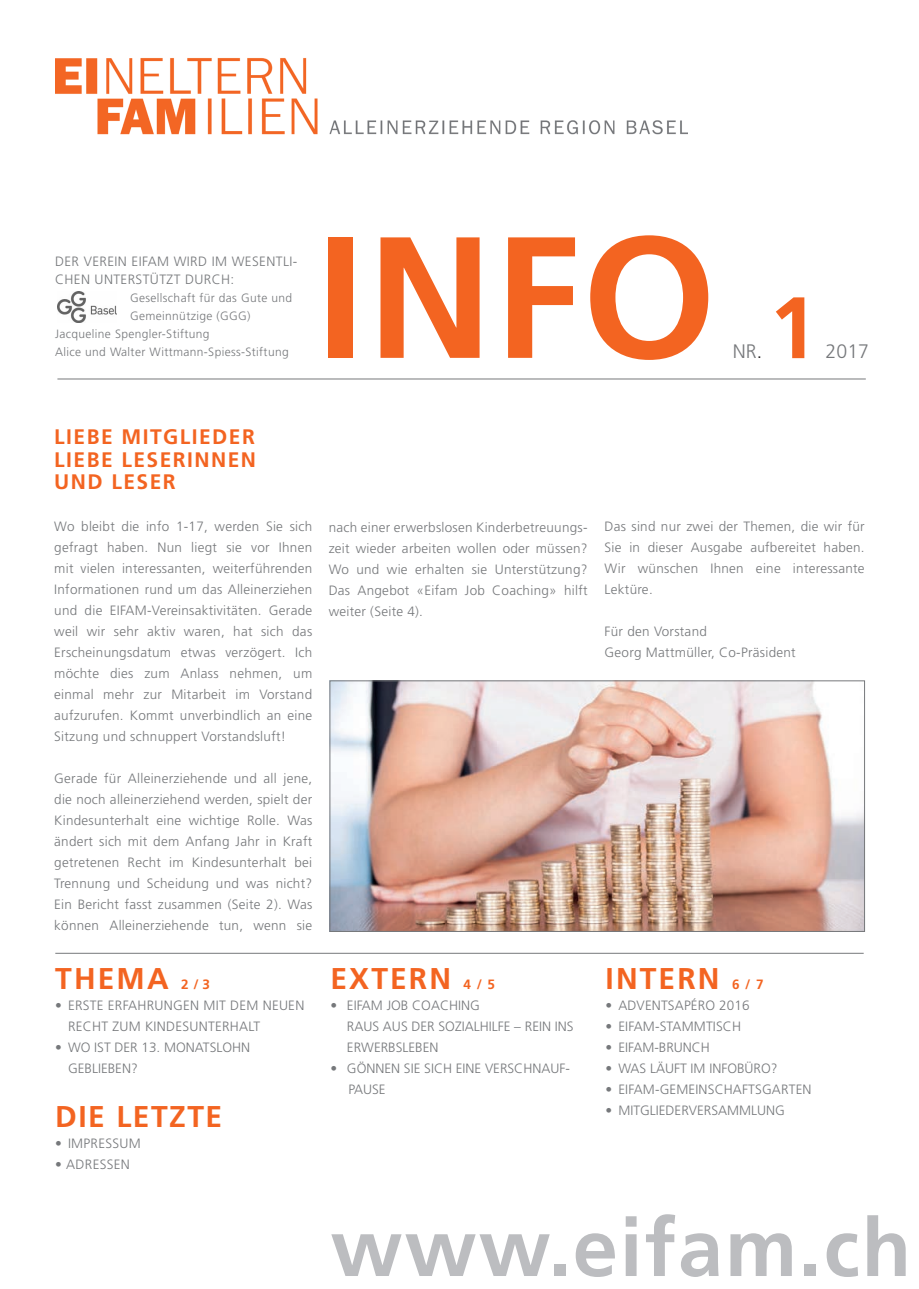
<style>
.page{position:relative;width:919px;height:1289px;background:#fff}
.page>*{position:absolute;margin:0;border:0;box-sizing:border-box;transform-origin:0 0}
.t1{font:700 172.5px "Frutiger";color:#f36421}
.t2{font:700 87px "Frutiger";color:#f36421}
.t3{font:700 81px "Frutiger";letter-spacing:.025em;color:#bcbdc0}
.t4{font:700 30px "Frutiger";letter-spacing:.07em;color:#f36421}
.t5{font:700 30px "Frutiger";letter-spacing:.05em;color:#f36421}
.t6{font:700 21px/22.5px "Frutiger";letter-spacing:.07em;color:#f36421;text-align:justify}
.t7{font:300 19.5px "Frutiger";color:#76787b}
.t8{font:300 13.5px/21px "Frutiger";letter-spacing:.02em;color:#76787b;text-align:justify}
.t9{font:300 13.5px/21px "Frutiger";color:#76787b}
.t10{font:700 13.5px "Frutiger";color:#f36421}
.t11{font:300 12px/18px "Frutiger";letter-spacing:.03em;color:#76787b}
.s1{color:#231f20}
</style>
<div class="page">
<img style="left:55px;top:58px;width:632px;height:77px">
<hr style="left:55px;top:952px;width:808px;height:1px;background:#76787b">
<hr style="left:57px;top:378px;width:808px;height:1px;background:#76787b">
<img style="left:332px;top:682px;width:530px;height:247px">
<div style="left:330px;top:680px;width:534px;height:251px;border:1px solid #76787b"></div>
<img style="left:57px;top:291px;width:60px;height:32px">
<p class="t8" style="left:55px;top:252px;width:244px;line-height:18px;text-indent:29px">Verein eifam wird im wesentli&shy;c hen unterstützt durc h:</p>
<p class="t11" style="left:55px;top:289px;width:29px">G</p>
<p class="t11" style="left:139px;top:289px;width:155px">esellschaft für das Gute und</p>
<p class="t11" style="left:55px;top:307px;width:29px">G</p>
<p class="t11" style="left:139px;top:307px;width:91px">emeinnützige (GGG</p>
<p class="t11" style="left:247px;top:307px;width:5px">)</p>
<p class="t11" style="left:55px;top:325px;width:235px">Jacqueline Spengler-Stiftung<br>Alice und Walter Wittmann-Spiess-Stiftung</p>
<p class="t8" style="left:55px;top:251px;width:9px">Der</p>
<h1 class="t1" style="left:316px;top:196px;width:401px">INFO</h1>
<h3 class="t7" style="left:733px;top:340px;width:31px">NR<span class="s1">.</span></h3>
<h2 class="t2" style="left:768px;top:277px;width:50px">1</h2>
<h3 class="t7" style="left:825px;top:340px;width:45px">2017</h3>
<h3 class="t6" style="left:54px;top:425px;width:159px">LIEBE MITGLIEDE</h3>
<h3 class="t6" style="left:54px;top:425px;width:203px;text-indent:188px">R LIEBE LESERINNEN UND LESER</h3>
<p class="t8" style="left:54px;top:516px;width:259px">Wo bleibt die info 1-17, werden Sie sich gefragt haben. Nun liegt sie vor Ihnen mit vielen interessanten, weiterführenden Informationen rund um das Alleinerziehen und die EIFAM</p>
<p class="t8" style="left:54px;top:600px;width:259px;text-indent:93px">-Vereinsaktivitäten. Gerade weil wir sehr aktiv waren, hat sich das Erscheinungsdatum etwas verzögert. Ich möchte dies zum Anlass nehmen, um einmal mehr zur M itarbeit im Vorstand aufzurufen. Kommt unverbindlich an eine Sitzung und schnuppert Vorstandsluft!</p>
<p class="t8" style="left:54px;top:768px;width:259px">Gerade für Alleinerziehende und all jene, die noch alleinerziehend werden, spielt der Kindesunterhalt eine wichtige Rolle. Was ändert sich mit dem Anfang Jahr in Kraft getretenen Recht im Kindesunterhalt bei Trennung und Scheidung und was nicht?<br>Ein Bericht fasst zusammen (Seite 2). Was können Alleinerziehende tun, wenn sie</p>
<h3 class="t4" style="left:55px;top:960px;width:115px">THEMA</h3>
<p class="t10" style="left:181px;top:975px;width:30px">2 / 3</p>
<p class="t8" style="left:68px;top:994px;width:238px;text-indent:-13px">• erste erfahrungen mit dem neuen<br>Rec ht zum kindesunterhalt</p>
<p class="t9" style="left:68px;top:1036px;width:184px;text-indent:-13px">• Wo ist der 13. Monatslohn geblieben?</p>
<h3 class="t5" style="left:55px;top:1098px;width:164px">DIE LETZTE</h3>
<p class="t8" style="left:55px;top:1132px;width:87px">• Impressum</p>
<p class="t8" style="left:55px;top:1153px;width:76px">• Adressen</p>
<p class="t8" style="left:328px;top:516px;width:260px">nach einer erwerbslosen Kinderbetreuungs&shy;zeit wieder arbeiten wollen oder müssen?<br>Wo und wie erhalten sie U nterstützung?<br>Das Angebot «Eifam Job Coaching» hilft weiter (Seite 4).</p>
<p class="t8" style="left:604px;top:515px;width:262px">Das sind nur zwei der Themen, die wir für Sie in dieser Ausgabe aufbereitet haben.<br>Wir wünschen Ihnen eine interessante Lektüre.</p>
<p class="t8" style="left:604px;top:620px;width:193px">Für den Vorstand<br>Georg Mattmüller, Co-Präsident</p>
<h3 class="t4" style="left:330px;top:960px;width:122px">EXTERN</h3>
<p class="t10" style="left:463px;top:975px;width:33px">4 / 5</p>
<p class="t9" style="left:347px;top:994px;width:228px;text-indent:-16px">• Eifam Job Coac hing<br>Raus aus der Sozialhilfe – rein ins<br>Erwerbsleben</p>
<p class="t9" style="left:348px;top:1057px;width:223px;text-indent:-18px">• Gönnen Sie sic h eine Versc hnauf&shy;pause</p>
<h3 class="t4" style="left:605px;top:960px;width:115px">INTERN</h3>
<p class="t10" style="left:732px;top:975px;width:33px">6 / 7</p>
<p class="t8" style="left:605px;top:994px;width:145px">• Adve ntsapéro 2016</p>
<p class="t8" style="left:605px;top:1015px;width:137px">• Eifam-Stammtisc h</p>
<p class="t9" style="left:605px;top:1036px;width:106px">• Eifam-brunc h</p>
<p class="t9" style="left:605px;top:1057px;width:173px">• Was läuft im Infobüro?</p>
<p class="t8" style="left:605px;top:1078px;width:207px">• eifam-Ge meinsc haftsgarten</p>
<p class="t9" style="left:605px;top:1099px;width:78px">• Mitgliederver</p>
<p class="t9" style="left:711px;top:1099px;width:75px">sammlung</p>
<h3 class="t3" style="left:330px;top:1200px;width:582px">WWW.EIFAM.CH</h3>
</div>
